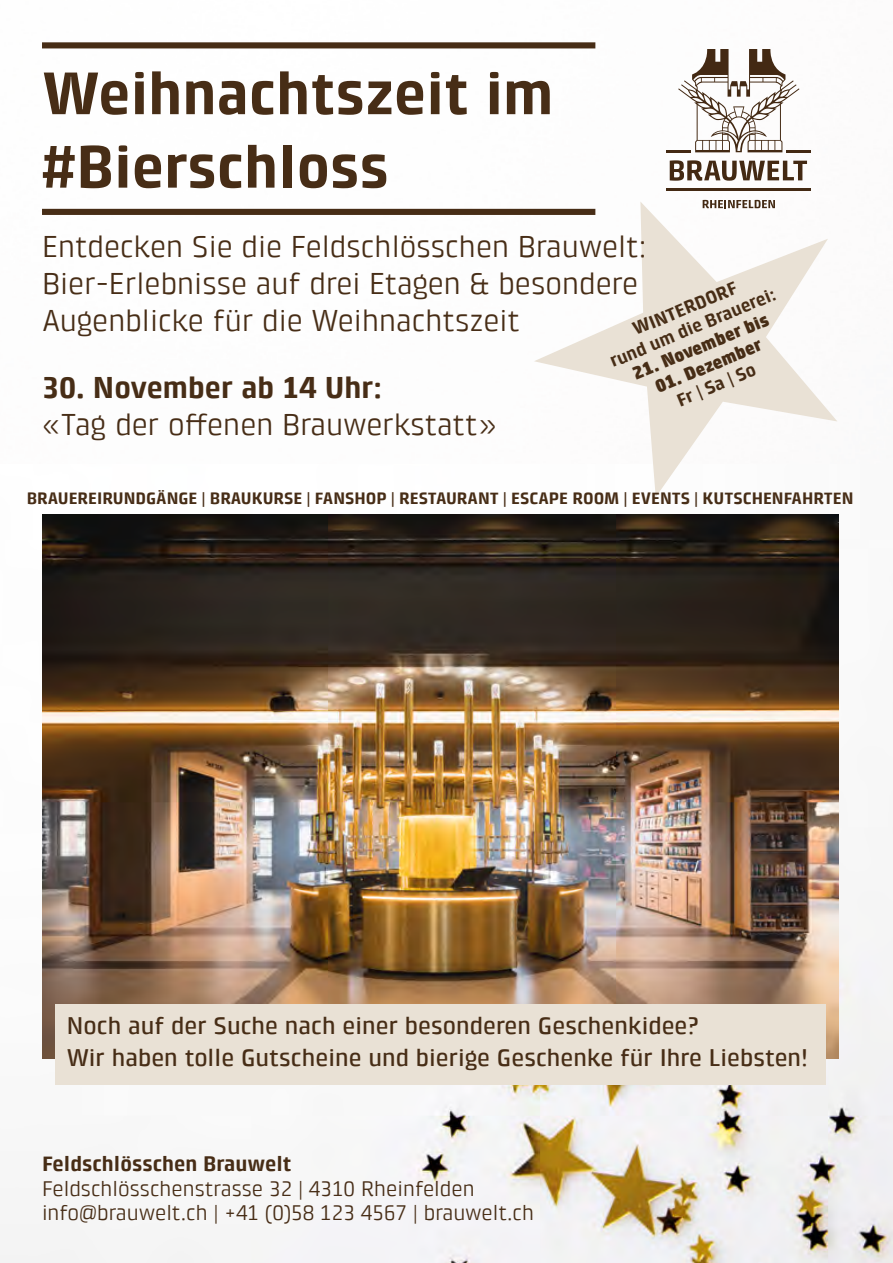
<style>
.page{position:relative;width:893px;height:1263px;background:#fff}
.page>*{position:absolute;margin:0;border:0;box-sizing:border-box;transform-origin:0 0}
.t1{font:700 61.2px/73.5px "Klint Pro";color:#472d16}
.t2{font:30.6px/36.8px "Klint Pro";color:#472d16}
.t3{font:700 30.6px "Klint Pro";color:#472d16}
.t4{font:500 24.45px/31.2px "Klint Pro";color:#472d16}
.t5{font:21.45px/24.5px "Klint Pro";color:#472d16}
.t6{font:700 21.45px "Klint Pro";color:#472d16}
.t7{font:700 18.3px/20.7px "Klint Pro";color:#472d16;text-align:center}
.t8{font:900 18.3px "Klint Pro";color:#472d16}
.t9{font:700 16.8px "Klint Pro";color:#472d16}
</style>
<div class="page">
<img style="left:0;top:514px;width:893px;height:749px">
<img style="left:42px;top:514px;width:796px;height:545px">
<div style="left:55px;top:1004px;width:770px;height:81px;background:#e9e1d5"></div>
<div style="left:42px;top:42px;width:553px;height:6px;background:#472d16"></div>
<div style="left:42px;top:209px;width:553px;height:6px;background:#472d16"></div>
<hr style="left:667px;top:189px;width:144px;height:2px;background:#432913">
<svg style="left:678px;top:49px;width:121px;height:103px"></svg>
<hr style="left:666px;top:150px;width:25px;height:2px;background:#432913">
<hr style="left:786px;top:150px;width:25px;height:2px;background:#432913">
<svg style="left:670px;top:160px;width:137px;height:21px"></svg>
<svg style="left:703px;top:200px;width:72px;height:1px"></svg>
<svg style="left:534px;top:201px;width:303px;height:296px"></svg>
<h1 class="t1" style="left:42px;top:57px;width:513px">Weihnachtszeit im #Bierschloss</h1>
<p class="t2" style="left:42px;top:228px;width:606px">Entdecken Sie die Feldschlösschen Brauwelt:<br>Bier-Erlebnisse auf drei Etagen &amp; besondere<br>Augenblicke für die Weihnachtszeit</p>
<p class="t7" style="left:599px;top:334px;width:179px;rotate:-23deg">WINTERDORF<br>rund um die Brauerei:</p>
<p class="t8" style="left:629px;top:365px;width:147px;rotate:-23deg">21. November bis</p>
<p class="t8" style="left:652px;top:378px;width:115px;rotate:-23deg">01. Dezember</p>
<p class="t7" style="left:674px;top:392px;width:85px;rotate:-23deg">Fr | Sa | So</p>
<p class="t3" style="left:42px;top:370px;width:342px">30. November ab 14 Uhr:</p>
<p class="t2" style="left:42px;top:406px;width:456px">«Tag der offenen Brauwerkstatt»</p>
<p class="t9" style="left:27px;top:488px;width:828px">BRAUEREIRUNDGÄNGE | BRAUKURSE | FANSHOP | RESTAURANT | ESCAPE ROOM | EVENTS | KUTSCHENFAHRTEN</p>
<p class="t4" style="left:67px;top:1010px;width:742px">Noch auf der Suche nach einer besonderen Geschenkidee?<br>Wir haben tolle Gutscheine und bierige Geschenke für Ihre Liebsten!</p>
<p class="t6" style="left:42px;top:1152px;width:251px">Feldschlösschen Brauwelt</p>
<p class="t5" style="left:42px;top:1176px;width:494px">Feldschlösschenstrasse 32 | 4310 Rheinfelden info@brauwelt.ch | +41 (0)58 123 4567 | brauwelt.ch</p>
</div>
